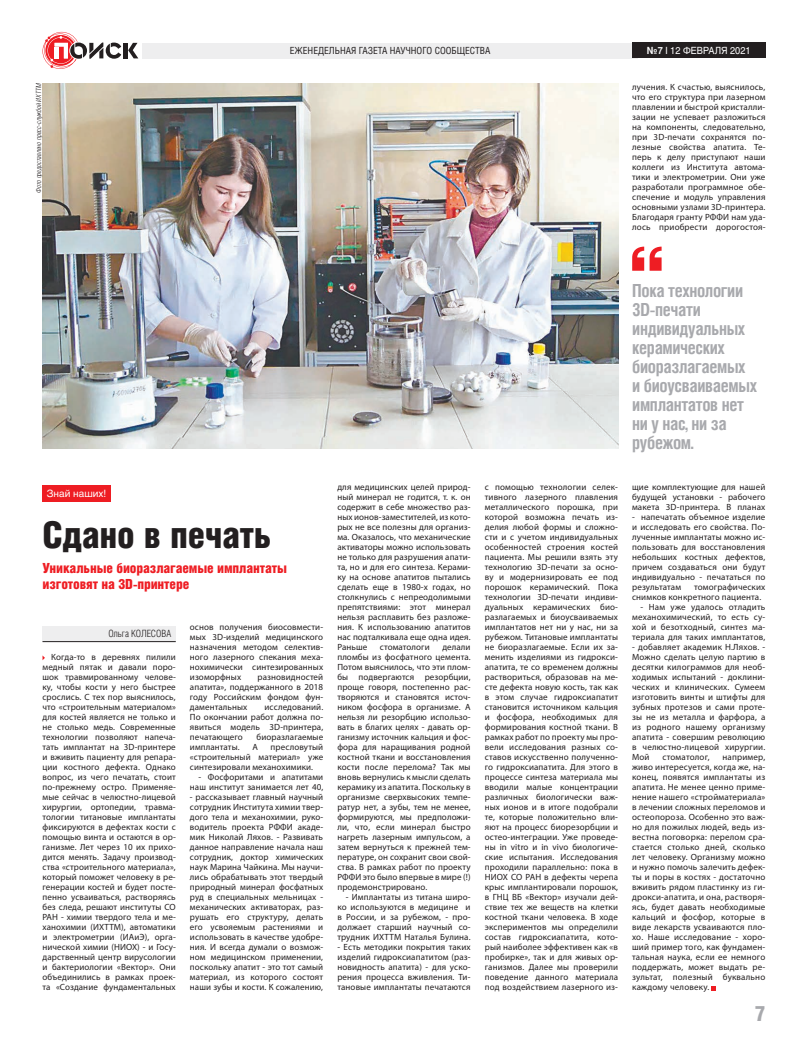
<style>
.page{position:relative;width:808px;height:1049px;background:#fff}
.page>*{position:absolute;margin:0;border:0;box-sizing:border-box;transform-origin:0 0}
.t1{font:37px "Helios Cond Black C";letter-spacing:-.01em;color:#231f20}
.t2{font:21.1px "Helios Cond Black C";color:#a8a9ad}
.t3{font:700 18px/19px "Helios Cond C";letter-spacing:-.02em;color:#a8a9ad;scale:.96 1}
.t4{font:14px/16px "Helios Cond Black C";letter-spacing:-.01em;color:#ee1d23}
.t5{font:10px "Helios Cond Light C";color:#231f20}
.t6{font:10px "Helios C";color:#fff}
.t7{font:9.8px "Helios Cond C";color:#231f20}
.t8{font:9.8px "Helios C";color:#fff;scale:.93 1}
.t9{font:9px/10px "Myriad Pro";letter-spacing:.01em;color:#231f20;text-align:justify}
.t10{font:italic 7px "Helios Cond Light C";color:#231f20}
.s1{font-weight:700}
.s2{font-weight:700;color:#f2f3f4}
</style>
<div class="page">
<hr style="left:124px;top:43px;width:4px;height:15px;background:#231f20">
<svg style="left:128px;top:43px;width:10px;height:15px"></svg>
<svg style="left:43px;top:32px;width:78px;height:37px"></svg>
<div style="left:142px;top:43px;width:496px;height:16px;background:#eeeeef"></div>
<div style="left:632px;top:43px;width:133px;height:15px;background:#231f20"></div>
<div style="left:43px;top:486px;width:68px;height:16px;background:#ee1d23"></div>
<div style="left:43px;top:626px;width:133px;height:16px;background:#eeeeef"></div>
<hr style="left:43px;top:641px;width:133px;height:1px;background:#231f20">
<svg style="left:632px;top:247px;width:29px;height:24px"></svg>
<svg style="left:711px;top:986px;width:5px;height:4px"></svg>
<img style="left:42px;top:84px;width:576px;height:365px">
<p class="t10" style="left:35px;top:193px;width:111px;rotate:-90deg">Фото предоставлено пресс-службой ИХТТМ</p>
<p class="t7" style="left:290px;top:45px;width:202px">ЕЖЕНЕДЕЛЬНАЯ ГАЗЕТА НАУЧНОГО СООБЩЕСТВА</p>
<p class="t8" style="left:647px;top:44px;width:113px"><span class="s1">№</span><span class="s2">7</span> I 12 ФЕВРАЛЯ 2021</p>
<p class="t9" style="left:632px;top:82px;width:135px">лучения. К счастью, выяснилось, что его структура при лазерном плавлении и быстрой кристалли&shy;зации не успевает разложиться на компоненты, следовательно, при 3D-печати сохранятся по&shy;лезные свойства апатита. Те&shy;перь к делу приступают наши коллеги из Института автома&shy;тики и электрометрии. Они уже разработали программное обе&shy;спечение и модуль управления основными узлами 3D-принтера.<br>Благодаря гранту РФФИ нам уда&shy;лось приобрести дорогостоя-</p>
<h3 class="t3" style="left:632px;top:280px;width:131px">Пока технологии<br>3D-печати индивидуальных керамических биоразлагаемых и биоусваиваемых имплантатов нет ни у нас, ни за рубежом.</h3>
<p class="t6" style="left:47px;top:487px;width:61px">Знай наших!</p>
<h1 class="t1" style="left:43px;top:514px;width:231px">Сдано в печать</h1>
<h3 class="t4" style="left:43px;top:560px;width:246px">Уникальные биоразлагаемые имплантаты изготовят на 3D-принтере</h3>
<p class="t5" style="left:108px;top:628px;width:64px">Ольга КОЛЕСОВА</p>
<p class="t9" style="left:43px;top:652px;width:135px;text-indent:9px">Когда-то в деревнях пилили медный пятак и давали поро&shy;шок травмированному челове&shy;ку, чтобы кости у него быстрее срослись. С тех пор выяснилось, что «строительным материалом» для костей является не только и не столько медь. Современные технологии позволяют напеча&shy;тать имплантат на 3D-принтере и вживить пациенту для репара&shy;ции костного дефекта. Однако вопрос, из чего печатать, стоит по-прежнему остро. Применяе&shy;мые сейчас в челюстно-лицевой хирургии, ортопедии, травма&shy;тологии титановые имплантаты фиксируются в дефектах кости с помощью винта и остаются в ор&shy;ганизме. Лет через 10 их прихо&shy;дится менять. Задачу производ&shy;ства «строительного материала», который поможет человеку в ре&shy;генерации костей и будет посте&shy;пенно усваиваться, растворяясь без следа, решают институты СО РАН - химии твердого тела и ме&shy;ханохимии (ИХТТМ), автоматики и электрометрии (ИАиЭ), орга&shy;нической химии (НИОХ) - и Госу&shy;дарственный центр вирусологии и бактериологии «Вектор». Они объединились в рамках проек&shy;та «Создание фундаментальных</p>
<p class="t9" style="left:190px;top:622px;width:135px">основ получения биосовмести&shy;мых 3D-изделий медицинского назначения методом селектив&shy;ного лазерного спекания меха&shy;нохимически синтезированных изоморфных</p>
<p class="t9" style="left:190px;top:672px;width:135px;text-indent:68px">разновидностей апатита», поддержанного в 2018 году Российским фондом фун&shy;даментальных</p>
<p class="t9" style="left:190px;top:702px;width:135px;text-indent:75px">исследований.<br>По окончании работ должна по&shy;явиться модель 3D-принтера, печатающего</p>
<p class="t9" style="left:257px;top:732px;width:68px">биоразлагаемые</p>
<p class="t9" style="left:190px;top:742px;width:135px;text-indent:81px">пресловутый «строительный материал» уже синтезировали механохимики.</p>
<p class="t9" style="left:190px;top:772px;width:135px;text-align:right">- Фосфоритами и апатитами наш институт занимается лет 40,</p>
<p class="t9" style="left:190px;top:792px;width:135px">- рассказывает главный научный сотрудник Института химии твер&shy;дого тела и механохимии, руко&shy;водитель проекта РФФИ акаде&shy;мик Николай Ляхов. - Развивать данное направление начала наш сотрудник, доктор химических наук Марина Чайкина. Мы научи&shy;лись обрабатывать этот твердый природный минерал фосфатных руд в специальных мельницах - механических активаторах, раз&shy;рушать его структуру, делать его усвояемым растениями и использовать в качестве удобре&shy;ния. И всегда думали о возмож&shy;ном медицинском применении, поскольку апатит - это тот самый материал, из которого состоят наши зубы и кости. К сожалению,</p>
<p class="t9" style="left:190px;top:742px;width:51px">имплантаты.</p>
<p class="t9" style="left:252px;top:742px;width:7px">А</p>
<p class="t9" style="left:337px;top:482px;width:135px">для медицинских целей природ&shy;ный минерал не годится, т. к. он содержит в себе множество раз&shy;ных ионов-заместителей, из кото&shy;рых не все полезны для организ&shy;ма. Оказалось, что механические активаторы можно использовать не только для разрушения апати&shy;та, но и для его синтеза. Керами&shy;ку на основе апатитов пытались сделать еще в 1980-х годах, но столкнулись с непреодолимыми препятствиями: этот минерал нельзя расплавить без разложе&shy;ния. К использованию апатитов нас подталкивала еще одна идея.<br>Раньше</p>
<p class="t9" style="left:337px;top:642px;width:135px;text-indent:105px">делали пломбы из фосфатного цемента.<br>Потом выяснилось, что эти плом&shy;бы подвергаются резорбции, проще говоря, постепенно рас&shy;творяются и становятся источ&shy;ником фосфора в организме. А нельзя ли резорбцию использо&shy;вать в благих целях - давать ор&shy;ганизму источник кальция и фос&shy;фора для наращивания родной костной ткани и восстановления кости после перелома? Так мы вновь вернулись к мысли сделать керамику из апатита. Поскольку в организме сверхвысоких темпе&shy;ратур нет, а зубы, тем не менее, формируются, мы предположи&shy;ли, что, если минерал быстро нагреть лазерным импульсом, а затем вернуться к прежней тем&shy;пературе, он сохранит свои свой&shy;ства. В рамках работ по проекту РФФИ это было впервые в мире (!) продемонстрировано.</p>
<p class="t9" style="left:337px;top:892px;width:135px;text-indent:9px">- Имплантаты из титана широ&shy;ко используются в медицине и в России, и за рубежом, - про&shy;должает старший научный со&shy;трудник ИХТТМ Наталья Булина.</p>
<p class="t9" style="left:337px;top:942px;width:135px">- Есть методики покрытия таких изделий гидроксиапатитом (раз&shy;новидность апатита) - для уско&shy;рения процесса вживления. Ти&shy;тановые имплантаты печатаются</p>
<p class="t9" style="left:380px;top:642px;width:51px">стоматологи</p>
<p class="t9" style="left:485px;top:482px;width:135px">с помощью технологии селек&shy;тивного лазерного плавления металлического порошка, при которой возможна печать из&shy;делия любой формы и сложно&shy;сти и с учетом индивидуальных особенностей строения костей пациента. Мы решили взять эту технологию 3D-печати за осно&shy;ву и модернизировать ее под порошок керамический. Пока технологии 3D-печати индиви&shy;дуальных керамических био&shy;разлагаемых и биоусваиваемых имплантатов нет ни у нас, ни за рубежом. Титановые имплантаты не биоразлагаемые. Если их за&shy;менить изделиями из гидрокси&shy;апатита, те со временем должны раствориться, образовав на ме&shy;сте дефекта новую кость, так как в этом случае гидроксиапатит становится источником кальция и фосфора, необходимых для формирования костной ткани. В рамках работ по проекту мы про&shy;вели исследования разных со&shy;ставов искусственно полученно&shy;го гидроксиапатита. Для этого в процессе синтеза материала мы вводили малые концентрации различных биологически важ&shy;ных ионов и в итоге подобрали те, которые положительно вли&shy;яют на процесс биорезорбции и остео-интеграции. Уже проведе&shy;ны in vitro и in vivo биологиче&shy;ские испытания. Исследования проходили параллельно: пока в НИОХ СО РАН в дефекты черепа крыс имплантировали порошок, в ГНЦ ВБ «Вектор» изучали дей&shy;ствие тех же веществ на клетки костной ткани человека. В ходе экспериментов мы определили состав гидроксиапатита, кото&shy;рый наиболее эффективен как «в пробирке», так и для живых ор&shy;ганизмов. Далее мы проверили поведение данного материала под воздействием лазерного из-</p>
<p class="t9" style="left:632px;top:482px;width:135px">щие комплектующие для нашей будущей установки - рабочего макета 3D-принтера. В планах</p>
<p class="t9" style="left:632px;top:512px;width:135px">- напечатать объемное изделие и исследовать его свойства. По&shy;лученные имплантаты можно ис&shy;пользовать для восстановления небольших костных дефектов, причем создаваться они будут индивидуально - печататься по результатам</p>
<p class="t9" style="left:632px;top:582px;width:135px;text-indent:62px">томографических снимков конкретного пациента.</p>
<p class="t9" style="left:632px;top:602px;width:135px;text-indent:9px">- Нам уже удалось отладить механохимический, то есть су&shy;хой и безотходный, синтез ма&shy;териала для таких имплантатов,</p>
<p class="t9" style="left:632px;top:642px;width:135px">- добавляет академик Н.Ляхов. - Можно сделать целую партию в десятки килограммов для необ&shy;ходимых испытаний - доклини&shy;ческих и клинических. Сумеем изготовить винты и штифты для зубных протезов и сами проте&shy;зы не из металла и фарфора, а из родного нашему организму апатита - совершим революцию в челюстно-лицевой хирургии.<br>Мой</p>
<p class="t9" style="left:632px;top:752px;width:135px;text-indent:90px">например, живо интересуется, когда же, на&shy;конец, появятся имплантаты из апатита. Не менее ценно приме&shy;нение нашего «стройматериала» в лечении сложных переломов и остеопороза. Особенно это важ&shy;но для пожилых людей, ведь из&shy;вестна поговорка: перелом сра&shy;стается столько дней, сколько лет человеку. Организму можно и нужно помочь залечить дефек&shy;ты и поры в костях - достаточно вживить рядом пластинку из ги&shy;дрокси-апатита, и она, растворя&shy;ясь, будет давать необходимые кальций и фосфор, которые в виде лекарств усваиваются пло&shy;хо. Наше исследование - хоро&shy;ший пример того, как фундамен&shy;тальная наука, если ее немного поддержать, может выдать ре&shy;зультат, полезный буквально каждому человеку.</p>
<p class="t9" style="left:662px;top:752px;width:49px">стоматолог,</p>
<h2 class="t2" style="left:755px;top:1001px;width:12px">7</h2>
</div>
